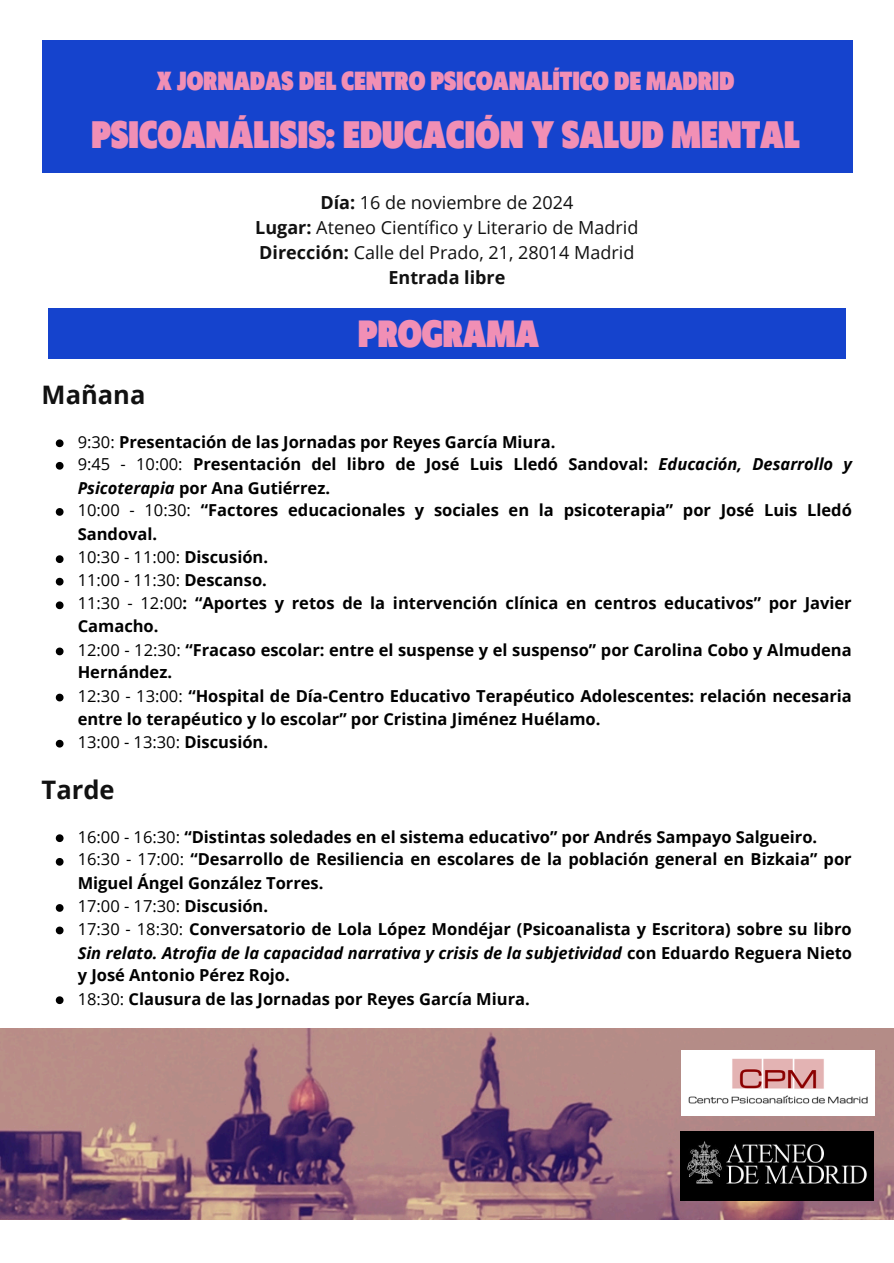
<style>
.page{position:relative;width:894px;height:1263px;background:#fff}
.page>*{position:absolute;margin:0;border:0;box-sizing:border-box;transform-origin:0 0}
.t1{font:900 35.85px "Klein Condensed";letter-spacing:-.005em;color:#f18fb5}
.t2{font:900 35.55px "Klein Condensed";letter-spacing:-.005em;color:#f18fb5}
.t3{font:700 25.5px "Open Sans";color:#111}
.t4{font:900 24.6px "Klein Condensed";letter-spacing:-.005em;color:#f18fb5}
.t5{font:18px/24.8px "Open Sans";color:#111;text-align:center}
.t6{font:700 16.5px/23.7px "Open Sans";color:#000}
.t7{font:16.5px "Open Sans";color:#000}
.s1{font-weight:700}
.s2{font-weight:400}
.s3{font-style:italic}
</style>
<div class="page">
<div style="left:42px;top:40px;width:810px;height:133px;background:#1543cd"></div>
<div style="left:48px;top:308px;width:797px;height:51px;background:#1543cd"></div>
<svg style="left:56px;top:439px;width:7px;height:8px"></svg>
<svg style="left:56px;top:462px;width:7px;height:8px"></svg>
<svg style="left:56px;top:508px;width:7px;height:8px"></svg>
<svg style="left:56px;top:555px;width:7px;height:8px"></svg>
<svg style="left:56px;top:578px;width:7px;height:7px"></svg>
<svg style="left:56px;top:601px;width:7px;height:8px"></svg>
<svg style="left:56px;top:648px;width:7px;height:7px"></svg>
<svg style="left:56px;top:694px;width:7px;height:7px"></svg>
<svg style="left:56px;top:740px;width:7px;height:7px"></svg>
<svg style="left:56px;top:834px;width:7px;height:8px"></svg>
<svg style="left:56px;top:858px;width:7px;height:8px"></svg>
<svg style="left:56px;top:904px;width:7px;height:8px"></svg>
<svg style="left:56px;top:927px;width:7px;height:7px"></svg>
<svg style="left:56px;top:996px;width:7px;height:8px"></svg>
<img style="left:0;top:1028px;width:893px;height:192px">
<img style="left:680px;top:1132px;width:193px;height:68px">
<img style="left:681px;top:1051px;width:192px;height:64px">
<p class="t4" style="left:156px;top:68px;width:579px">X JORNADAS DEL CENTRO PSICOANALÍTICO DE MADRID</p>
<p class="t1" style="left:91px;top:116px;width:710px">PSICOANÁLISIS: EDUCACIÓN Y SALUD MENTAL</p>
<h2 class="t5" style="left:255px;top:190px;width:384px"><span class="s1">Día:</span> 16 de noviembre de 2024<br><span class="s1">Lugar:</span> Ateneo Científico y Literario de Madrid <span class="s1">Dirección:</span> Calle del Prado, 21, 28014 Madrid <span class="s1">Entrada libre</span></h2>
<h1 class="t3" style="left:42px;top:377px;width:105px">Mañana</h1>
<p class="t2" style="left:358px;top:316px;width:183px">PROGRAMA</p>
<p class="t6" style="left:78px;top:429px;width:479px"><span class="s2">9:30:</span> Presentación de las Jornadas por Reyes García Miura.</p>
<p class="t6" style="left:78px;top:452px;width:775px"><span class="s2">9:45 - 10:00:</span> Presentación del libro de José Luis Lledó Sandoval: <span class="s3">Educación, Desarrollo y<br>Psicoterapia</span> por Ana Gutiérrez.</p>
<p class="t6" style="left:78px;top:498px;width:775px"><span class="s2">10:00 - 10:30:</span> “Factores educacionales y sociales en la psicoterapia” por José Luis Lledó<br>Sandoval.</p>
<p class="t7" style="left:78px;top:545px;width:192px">10:30 - 11:00: <span class="s1">Discusión.</span></p>
<p class="t7" style="left:78px;top:569px;width:191px">11:00 - 11:30: <span class="s1">Descanso.</span></p>
<p class="t6" style="left:78px;top:590px;width:775px"><span class="s2">11:30 - 12:00</span>: “Aportes y retos de la intervención clínica en centros educativos” por Javier<br>Camacho.</p>
<p class="t6" style="left:78px;top:638px;width:775px;line-height:22.5px"><span class="s2">12:00 - 12:30:</span> “Fracaso escolar: entre el suspense y el suspenso” por Carolina Cobo y Almudena<br>Hernández.</p>
<p class="t6" style="left:78px;top:684px;width:775px;line-height:22.5px"><span class="s2">12:30 - 13:00:</span> “Hospital de Día-Centro Educativo Terapéutico Adolescentes: relación necesaria entre lo terapéutico y lo escolar” por Cristina Jiménez Huélamo.</p>
<p class="t7" style="left:78px;top:731px;width:192px">13:00 - 13:30: <span class="s1">Discusión.</span></p>
<h1 class="t3" style="left:42px;top:772px;width:74px">Tarde</h1>
<p class="t6" style="left:78px;top:824px;width:741px"><span class="s2">16:00 - 16:30:</span> “Distintas soledades en el sistema educativo” por Andrés Sampayo Salgueiro.</p>
<p class="t6" style="left:78px;top:847px;width:775px"><span class="s2">16:30 - 17:00:</span> “Desarrollo de Resiliencia en escolares de la población general en Bizkaia” por<br>Miguel Ángel González Torres.</p>
<p class="t7" style="left:78px;top:895px;width:192px">17:00 - 17:30: <span class="s1">Discusión.</span></p>
<p class="t6" style="left:78px;top:917px;width:775px;line-height:23.1px;text-align:justify"><span class="s2">17:30 - 18:30:</span> Conversatorio de Lola López Mondéjar (Psicoanalista y Escritora) sobre su libro <span class="s3">Sin relato. Atrofia de la capacidad narrativa y crisis de la subjetividad</span> con Eduardo Reguera Nieto y José Antonio Pérez Rojo.</p>
<p class="t6" style="left:78px;top:986px;width:453px"><span class="s2">18:30:</span> Clausura de las Jornadas por Reyes García Miura.</p>
</div>
